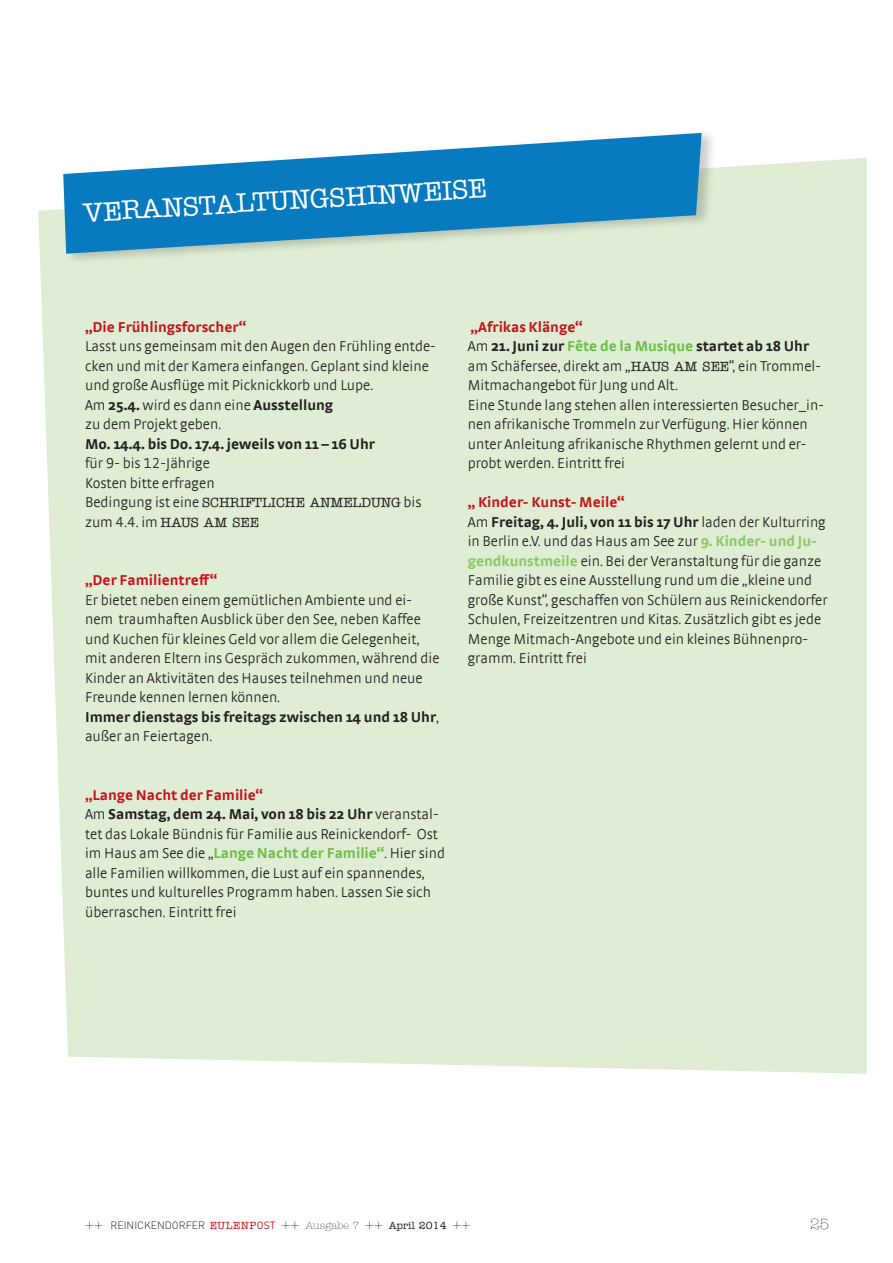
<style>
.page{position:relative;width:893px;height:1263px;background:#fff}
.page>*{position:absolute;margin:0;border:0;box-sizing:border-box;transform-origin:0 0}
.t1{font:500 27px "American Typewriter";color:#fff}
.t2{font:300 15px/19.5px "Strada TF";color:#231f20}
.t3{font:700 15px/19.5px "Strada";color:#231f20}
.t4{font:700 15px "Strada";color:#c4121a}
.t5{font:300 15px "American Typewriter";color:#231f20}
.t6{font:500 13.5px "American Typewriter";color:#231f20}
.t7{font:300 10.5px "DIN";color:#231f20}
.s1{font-family:"Strada";font-weight:700}
.s2{font-family:"Strada TF";font-weight:300;font-size:15px}
.s3{font-family:"American Typewriter";font-weight:500;font-size:13.5px}
.s4{font-family:"Strada TF";font-weight:300}
.s5{color:#c4121a}
.s6{font-family:"Strada";font-weight:700;color:#6bbd46}
.s7{color:#6bbd46}
.s8{font-family:"Strada";font-weight:700;color:#89c865}
.s9{font-family:"American Typewriter";font-stretch:condensed;font-size:15px}
.s10{font-family:"American Typewriter";font-weight:500;color:#c4121a}
.s11{font-weight:400;color:#c4121a}
.s12{font-family:"American Typewriter"}
.s13{font-family:"American Typewriter";font-weight:500}
</style>
<div class="page">
<div style="left:38px;top:158px;width:829px;height:916px;background:#deedd4"></div>
<div style="left:63px;top:128px;width:654px;height:137px;background:#231f20;opacity:.22"></div>
<svg style="left:63px;top:133px;width:639px;height:121px;fill:#077ac0"></svg>
<h1 class="t1" style="left:82px;top:199px;width:406px;rotate:-4deg">VERANSTALTUNGSHINWEISE</h1>
<p class="t4" style="left:85px;top:317px;width:163px">„Die Frühlingsforscher“</p>
<p class="t2" style="left:85px;top:336px;width:352px">Lasst uns gemeinsam mit den Augen den Frühling entde&shy;cken und mit der Kamera einfangen. Geplant sind kleine und große Ausflüge mit Picknickkorb und Lupe.<br>Am <span class="s1">25.4.</span> wird es dann eine <span class="s1">Ausstellung<br></span>zu dem Projekt geben.</p>
<p class="t3" style="left:85px;top:433px;width:291px">Mo. 14.4. bis Do. 17.4. jeweils von 11 – 16 Uhr</p>
<p class="t2" style="left:85px;top:453px;width:131px">für 9- bis 12-Jährige<br>Kosten bitte erfragen</p>
<p class="t6" style="left:85px;top:495px;width:338px"><span class="s2">Bedingung ist eine</span> SCHRIFTLICHE ANMELDUNG <span class="s2">bis</span></p>
<p class="t2" style="left:85px;top:512px;width:175px">zum 4.4. im <span class="s3">HAUS AM SEE</span></p>
<p class="t4" style="left:85px;top:571px;width:134px">„Der Familientreff“</p>
<p class="t2" style="left:85px;top:590px;width:356px">Er bietet neben einem gemütlichen Ambiente und ei&shy;nem traumhaften Ausblick über den See, neben Kaffee und Kuchen für kleines Geld vor allem die Gelegenheit, mit anderen Eltern ins Gespräch zukommen, während die Kinder an Aktivitäten des Hauses teilnehmen und neue Freunde kennen lernen können.</p>
<p class="t3" style="left:85px;top:706px;width:356px">Immer dienstags bis freitags zwischen 14 und 18 Uhr<span class="s4">,</span></p>
<p class="t2" style="left:85px;top:726px;width:129px">außer an Feiertagen.</p>
<p class="t3" style="left:85px;top:784px;width:355px"><span class="s5">„Lange Nacht der Familie“<br></span><span class="s4">Am</span> Samstag, dem 24. Mai, von 18 bis 22 Uhr <span class="s4">veranstal-</span></p>
<p class="t2" style="left:85px;top:824px;width:361px">tet das Lokale Bündnis für Familie aus Reinickendorf- Ost im Haus am See die „<span class="s6">Lange Nacht der Familie“</span>. Hier sind alle Familien willkommen, die Lust auf ein spannendes, buntes und kulturelles Programm haben. Lassen Sie sich überraschen. Eintritt frei</p>
<p class="t3" style="left:468px;top:316px;width:343px"><span class="s5">„Afrikas Klänge“<br></span><span class="s4">Am</span> 21. Juni zur <span class="s7">Fête de la Musique</span> startet ab 18 Uhr</p>
<p class="t2" style="left:468px;top:356px;width:358px">am Schäfersee, direkt am „<span class="s3">HAUS AM SEE</span>“, ein Trommel-Mitmachangebot für Jung und Alt.<br>Eine Stunde lang stehen allen interessierten Besucher_in&shy;nen afrikanische Trommeln zur Verfügung. Hier können unter Anleitung afrikanische Rhythmen gelernt und er&shy;probt werden. Eintritt frei</p>
<p class="t3" style="left:468px;top:492px;width:360px"><span class="s5">„ Kinder- Kunst- Meile“<br></span><span class="s4">Am</span> Freitag, 4. Juli, von 11 bis 17 Uhr <span class="s4">laden der Kulturring</span></p>
<p class="t2" style="left:468px;top:531px;width:361px">in Berlin e.V. und das Haus am See zur <span class="s8">9. Kinder- und Ju&shy;gendkunstmeile</span> ein. Bei der Veranstaltung für die ganze Familie gibt es eine Ausstellung rund um die „kleine und große Kunst“, geschaffen von Schülern aus Reinickendorfer Schulen, Freizeitzentren und Kitas. Zusätzlich gibt es jede Menge Mitmach-Angebote und ein kleines Bühnenpro&shy;gramm. Eintritt frei</p>
<p class="t7" style="left:85px;top:1218px;width:387px"><span class="s9">++</span> REINICKENDORFER <span class="s10">EULENP</span><span class="s11">OST</span> <span class="s9">++</span> <span class="s12">Ausgabe 7</span> <span class="s9">++</span> <span class="s13">April 2014</span> <span class="s9">++</span></p>
<p class="t5" style="left:810px;top:1215px;width:21px">25</p>
</div>
